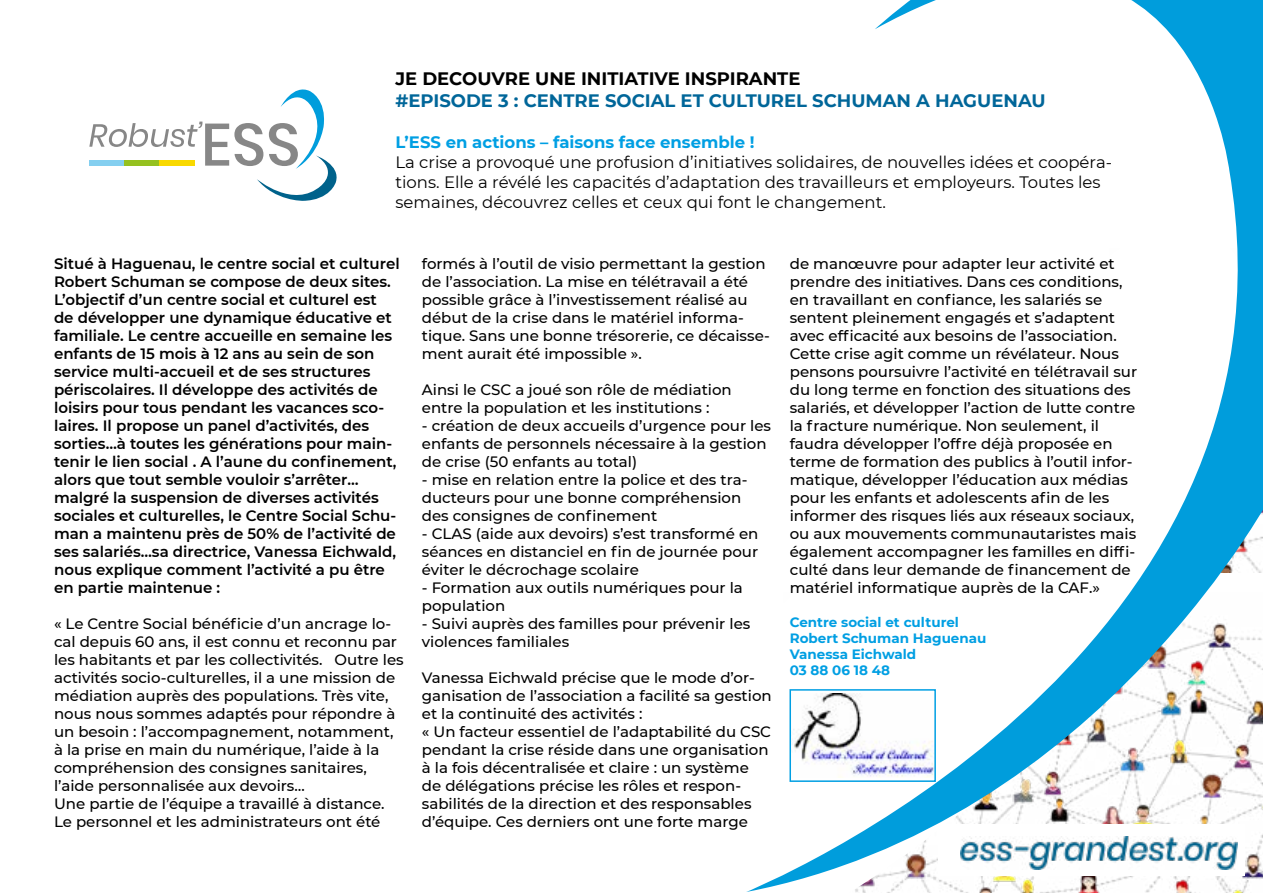
<style>
.page{position:relative;width:1263px;height:893px;background:#fff}
.page>*{position:absolute;margin:0;border:0;box-sizing:border-box;transform-origin:0 0}
.t1{font:700 18px "Montserrat";color:#069}
.t2{font:700 18px "Montserrat";color:#000}
.t3{font:16.5px/19.8px "Montserrat";color:#000}
.t4{font:700 16.5px "Montserrat";color:#009fe3}
.t5{font:500 15px/18px "Montserrat";color:#000}
.t6{font:600 15px/18px "Montserrat";color:#000}
.t7{font:700 13.5px/16.2px "Montserrat";color:#009fe3}
</style>
<div class="page">
<svg style="left:89px;top:89px;width:248px;height:112px"></svg>
<svg style="left:746px;top:0;width:517px;height:892px"></svg>
<img style="left:938px;top:825px;width:307px;height:51px">
<img style="left:960px;top:837px;width:277px;height:33px">
<img style="left:792px;top:693px;width:141px;height:85px">
<div style="left:789px;top:689px;width:147px;height:93px;border:2px solid #009fe3"></div>
<p class="t2" style="left:395px;top:66px;width:406px">JE DECOUVRE UNE INITIATIVE INSPIRANTE</p>
<p class="t1" style="left:395px;top:88px;width:652px">#EPISODE 3 : CENTRE SOCIAL ET CULTUREL SCHUMAN A HAGUENAU</p>
<p class="t4" style="left:395px;top:131px;width:361px">L’ESS en actions – faisons face ensemble !</p>
<p class="t3" style="left:395px;top:152px;width:718px">La crise a provoqué une profusion d’initiatives solidaires, de nouvelles idées et coopéra&shy;tions. Elle a révélé les capacités d’adaptation des travailleurs et employeurs. Toutes les semaines, découvrez celles et ceux qui font le changement.</p>
<p class="t6" style="left:54px;top:254px;width:347px">Situé à Haguenau, le centre social et culturel Robert Schuman se compose de deux sites.<br>L’objectif d’un centre social et culturel est de développer une dynamique éducative et familiale. Le centre accueille en semaine les enfants de 15 mois à 12 ans au sein de son service multi-accueil et de ses structures périscolaires. Il développe des activités de loisirs pour tous pendant les vacances sco&shy;laires. Il propose un panel d’activités, des sorties…à toutes les générations pour main&shy;tenir le lien social . A l’aune du confinement, alors que tout semble vouloir s’arrêter… malgré la suspension de diverses activités sociales et culturelles, le Centre Social Schu&shy;man a maintenu près de 50% de l’activité de ses salariés…sa directrice, Vanessa Eichwald, nous explique comment l’activité a pu être en partie maintenue :</p>
<p class="t5" style="left:54px;top:614px;width:351px">« Le Centre Social bénéficie d’un ancrage lo&shy;cal depuis 60 ans, il est connu et reconnu par les habitants et par les collectivités. Outre les activités socio-culturelles, il a une mission de médiation auprès des populations. Très vite, nous nous sommes adaptés pour répondre à un besoin : l’accompagnement, notamment, à la prise en main du numérique, l’aide à la compréhension des consignes sanitaires, l’aide personnalisée aux devoirs…<br>Une partie de l’équipe a travaillé à distance.<br>Le personnel et les administrateurs ont été</p>
<p class="t5" style="left:422px;top:254px;width:349px">formés à l’outil de visio permettant la gestion de l’association. La mise en télétravail a été possible grâce à l’investissement réalisé au début de la crise dans le matériel informa&shy;tique. Sans une bonne trésorerie, ce décaisse&shy;ment aurait été impossible ».</p>
<p class="t5" style="left:422px;top:380px;width:311px">Ainsi le CSC a joué son rôle de médiation entre la population et les institutions :</p>
<p class="t5" style="left:422px;top:416px;width:351px">- création de deux accueils d’urgence pour les enfants de personnels nécessaire à la gestion de crise (50 enfants au total)</p>
<p class="t5" style="left:422px;top:470px;width:327px">- mise en relation entre la police et des tra&shy;ducteurs pour une bonne compréhension des consignes de confinement</p>
<p class="t5" style="left:422px;top:524px;width:338px;text-align:justify">- CLAS (aide aux devoirs) s’est transformé en séances en distanciel en fin de journée pour éviter le décrochage scolaire</p>
<p class="t5" style="left:422px;top:578px;width:322px">- Formation aux outils numériques pour la population</p>
<p class="t5" style="left:422px;top:614px;width:330px">- Suivi auprès des familles pour prévenir les violences familiales</p>
<p class="t5" style="left:422px;top:668px;width:351px">Vanessa Eichwald précise que le mode d’or&shy;ganisation de l’association a facilité sa gestion et la continuité des activités :<br>« Un facteur essentiel de l’adaptabilité du CSC pendant la crise réside dans une organisation à la fois décentralisée et claire : un système de délégations précise les rôles et respon&shy;sabilités de la direction et des responsables d’équipe. Ces derniers ont une forte marge</p>
<p class="t5" style="left:790px;top:254px;width:349px">de manœuvre pour adapter leur activité et prendre des initiatives. Dans ces conditions, en travaillant en confiance, les salariés se sentent pleinement engagés et s’adaptent avec efficacité aux besoins de l’association.<br>Cette crise agit comme un révélateur. Nous pensons poursuivre l’activité en télétravail sur du long terme en fonction des situations des salariés, et développer l’action de lutte contre la fracture numérique. Non seulement, il faudra développer l’offre déjà proposée en terme de formation des publics à l’outil infor&shy;matique, développer l’éducation aux médias pour les enfants et adolescents afin de les informer des risques liés aux réseaux sociaux, ou aux mouvements communautaristes mais également accompagner les familles en diffi&shy;culté dans leur demande de financement de matériel informatique auprès de la CAF.»</p>
<p class="t7" style="left:790px;top:613px;width:198px">Centre social et culturel<br>Robert Schuman Haguenau<br>Vanessa Eichwald<br>03 88 06 18 48</p>
</div>
